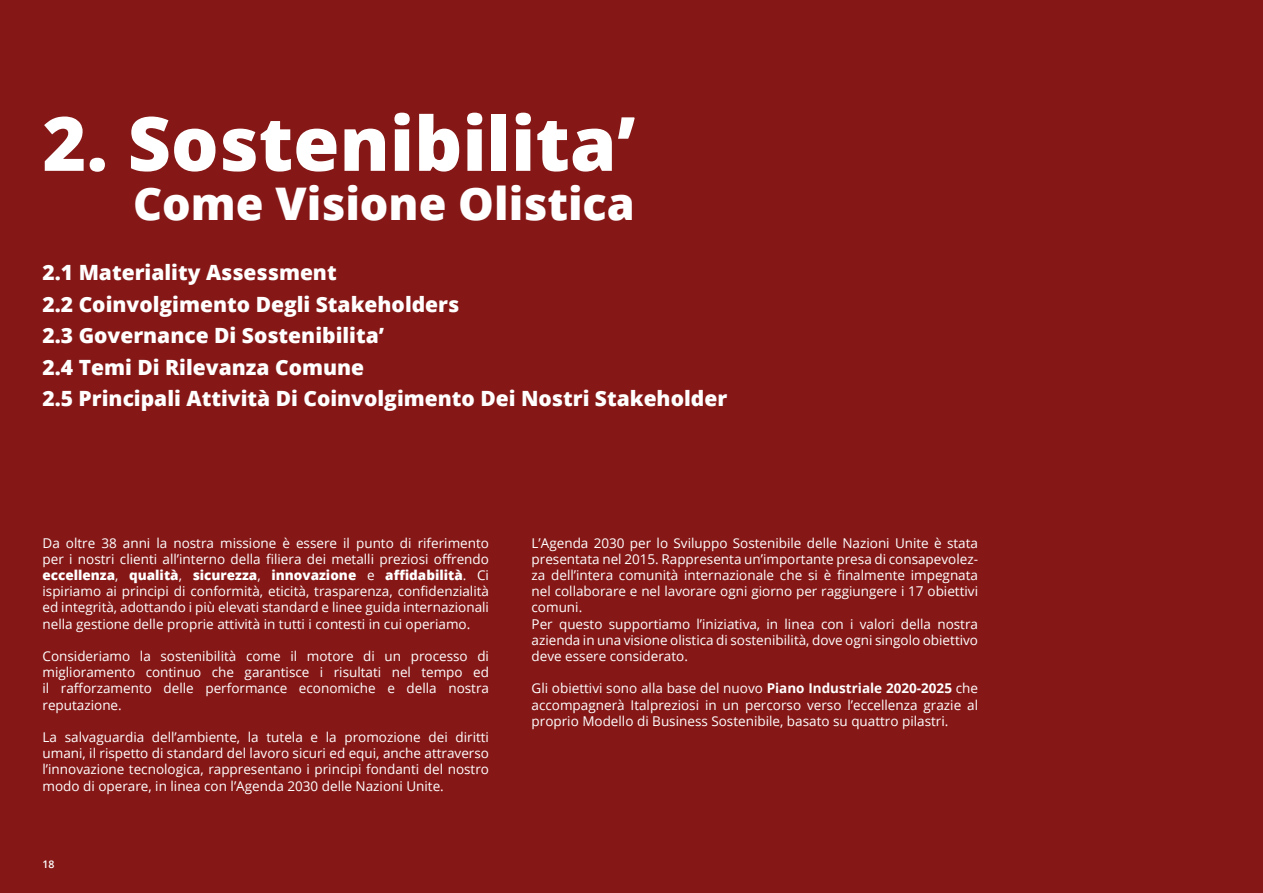
<style>
.page{position:relative;width:1263px;height:893px;background:#851817}
.page>*{position:absolute;margin:0;border:0;box-sizing:border-box;transform-origin:0 0}
.t1{font:800 75px "Open Sans";color:#fff}
.t2{font:800 45px "Open Sans";color:#fff}
.t3{font:800 21px "Open Sans";color:#fff}
.t4{font:13.5px/16.2px "Open Sans";color:#fff;text-align:justify}
.Caption___Footer__al{font:600 10.5px "Open Sans";color:#fff}
.s1{font-weight:800}
.s2{font-weight:700}
</style>
<div class="page">
<p class="t1" style="left:43px;top:87px;width:594px">2. Sostenibilita’</p>
<p class="t2" style="left:133px;top:169px;width:503px">Come Visione Olistica</p>
<p class="t3" style="left:43px;top:257px;width:296px">2.1 Materiality Assessment</p>
<p class="t3" style="left:43px;top:288px;width:418px">2.2 Coinvolgimento Degli Stakeholders</p>
<p class="t3" style="left:43px;top:320px;width:343px">2.3 Governance Di Sostenibilita’</p>
<p class="t3" style="left:43px;top:351px;width:323px">2.4 Temi Di Rilevanza Comune</p>
<p class="t3" style="left:43px;top:383px;width:686px">2.5 Principali Attività Di Coinvolgimento Dei Nostri Stakeholder</p>
<p class="t4" style="left:43px;top:534px;width:448px">Da oltre 38 anni la nostra missione è essere il punto di riferimento per i nostri clienti all’interno della filiera dei metalli preziosi offrendo <span class="s1">eccellenza</span>, <span class="s1">qualità</span>, <span class="s1">sicurezza</span>, <span class="s1">innovazione</span> e <span class="s1">affidabilità</span>. Ci ispiriamo ai principi di conformità, eticità, trasparenza, confidenzialità ed integrità, adottando i più elevati standard e linee guida internazionali nella gestione delle proprie attività in tutti i contesti in cui operiamo.</p>
<p class="t4" style="left:43px;top:648px;width:448px">Consideriamo la sostenibilità come il motore di un processo di miglioramento continuo che garantisce i risultati nel tempo ed il rafforzamento delle performance economiche e della nostra reputazione.</p>
<p class="t4" style="left:43px;top:729px;width:448px">La salvaguardia dell’ambiente, la tutela e la promozione dei diritti umani, il rispetto di standard del lavoro sicuri ed equi, anche attraverso l’innovazione tecnologica, rappresentano i principi fondanti del nostro modo di operare, in linea con l’Agenda 2030 delle Nazioni Unite.</p>
<p class="Caption___Footer__al" style="left:43px;top:857px;width:13px">18</p>
<p class="t4" style="left:531px;top:534px;width:448px">L’Agenda 2030 per lo Sviluppo Sostenibile delle Nazioni Unite è stata presentata nel 2015. Rappresenta un’importante presa di consapevolez&shy;za dell’intera comunità internazionale che si è finalmente impegnata nel collaborare e nel lavorare ogni giorno per raggiungere i 17 obiettivi comuni.</p>
<p class="t4" style="left:531px;top:615px;width:448px">Per questo supportiamo l’iniziativa, in linea con i valori della nostra azienda in una visione olistica di sostenibilità, dove ogni singolo obiettivo deve essere considerato.</p>
<p class="t4" style="left:531px;top:680px;width:448px">Gli obiettivi sono alla base del nuovo <span class="s2">Piano Industriale 2020-2025</span> che accompagnerà Italpreziosi in un percorso verso l’eccellenza grazie al proprio Modello di Business Sostenibile, basato su quattro pilastri.</p>
</div>
